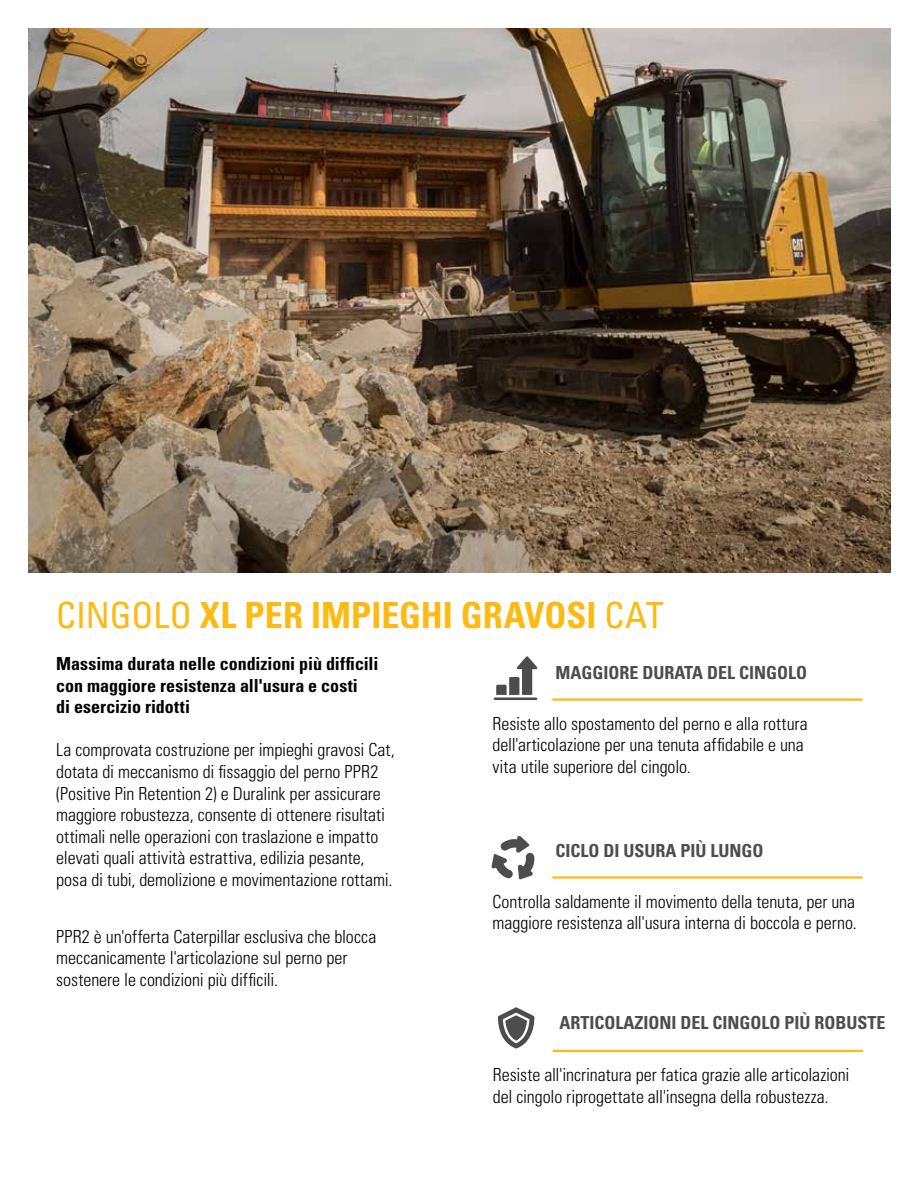
<style>
.page{position:relative;width:918px;height:1188px;background:#fff}
.page>*{position:absolute;margin:0;border:0;box-sizing:border-box;transform-origin:0 0}
.t1{font:700 condensed 36px "Univers LT Std";color:#fdba12}
.t2{font:300 condensed 18px/21.6px "Univers LT Std";color:#000}
.t3{font:700 condensed 18px/21.6px "Univers LT Std";color:#000}
.t4{font:700 condensed 18px "Univers LT Std";color:#4d4d4f}
.s1{font-weight:400}
</style>
<div class="page">
<img style="left:28px;top:28px;width:863px;height:544px">
<hr style="left:552px;top:698px;width:311px;height:3px;background:#fdba12">
<hr style="left:552px;top:876px;width:311px;height:3px;background:#fdba12">
<hr style="left:553px;top:1050px;width:310px;height:2px;background:#fdba12">
<svg style="left:491px;top:836px;width:44px;height:44px"></svg>
<svg style="left:494px;top:656px;width:43px;height:44px"></svg>
<svg style="left:498px;top:1007px;width:36px;height:41px"></svg>
<h1 class="t1" style="left:56px;top:593px;width:609px"><span class="s1">CINGOLO</span> XL PER IMPIEGHI GRAVOSI <span class="s1">CAT</span></h1>
<p class="t4" style="left:555px;top:661px;width:253px">MAGGIORE DURATA DEL CINGOLO</p>
<p class="t2" style="left:492px;top:713px;width:317px">Resiste allo spostamento del perno e alla rottura dell'articolazione per una tenuta affidabile e una vita utile superiore del cingolo.</p>
<p class="t3" style="left:56px;top:653px;width:324px">Massima durata nelle condizioni più difficili con maggiore resistenza all'usura e costi<br>di esercizio ridotti</p>
<p class="t2" style="left:56px;top:739px;width:340px">La comprovata costruzione per impieghi gravosi Cat, dotata di meccanismo di fissaggio del perno PPR2 (Positive Pin Retention 2) e Duralink per assicurare maggiore robustezza, consente di ottenere risultati ottimali nelle operazioni con traslazione e impatto elevati quali attività estrattiva, edilizia pesante, posa di tubi, demolizione e movimentazione rottami.</p>
<p class="t4" style="left:555px;top:839px;width:210px">CICLO DI USURA PIÙ LUNGO</p>
<p class="t2" style="left:492px;top:891px;width:366px">Controlla saldamente il movimento della tenuta, per una maggiore resistenza all'usura interna di boccola e perno.</p>
<p class="t2" style="left:56px;top:926px;width:322px">PPR2 è un'offerta Caterpillar esclusiva che blocca meccanicamente l'articolazione sul perno per sostenere le condizioni più difficili.</p>
<p class="t4" style="left:560px;top:1012px;width:328px">ARTICOLAZIONI DEL CINGOLO PIÙ ROBUSTE</p>
<p class="t2" style="left:493px;top:1064px;width:358px">Resiste all'incrinatura per fatica grazie alle articolazioni del cingolo riprogettate all'insegna della robustezza.</p>
</div>
